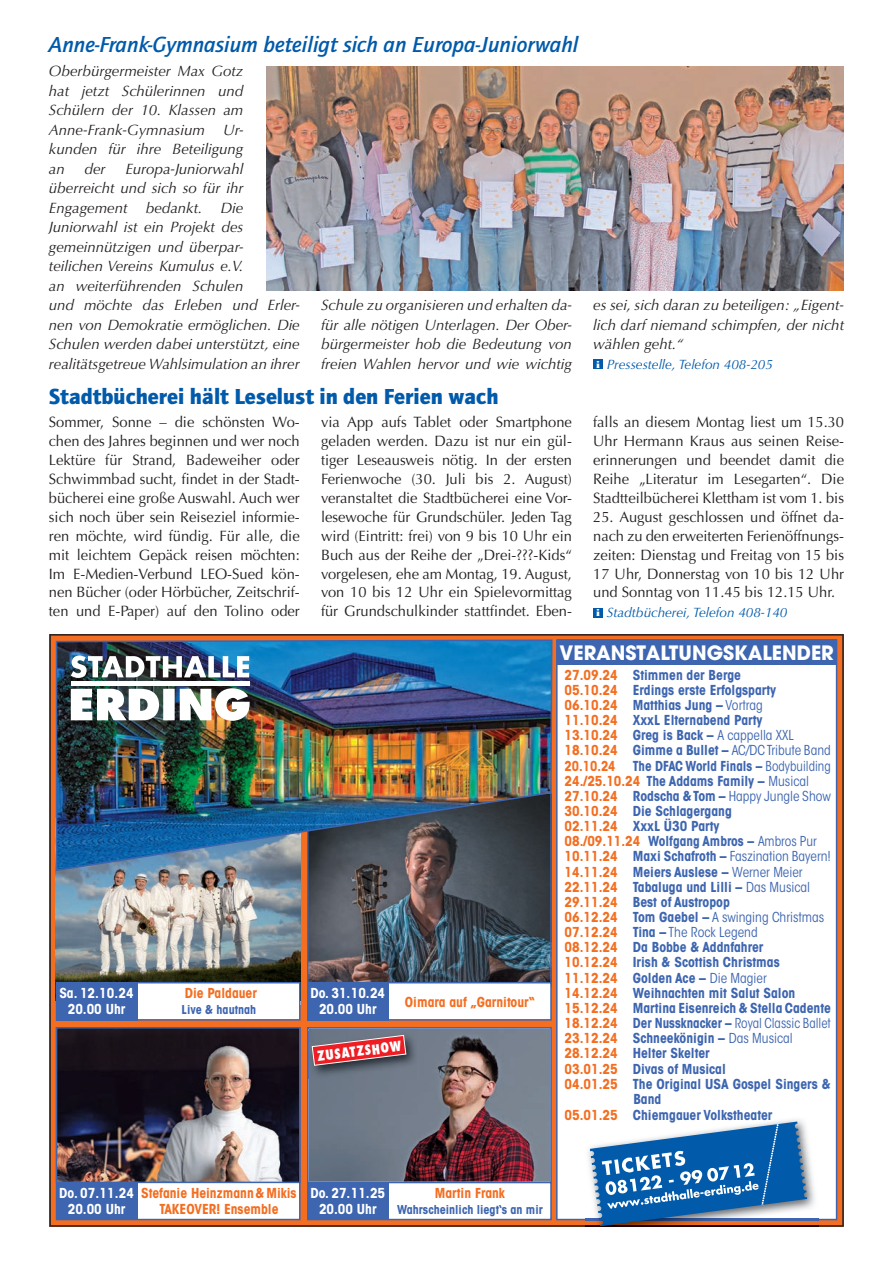
<style>
.page{position:relative;width:893px;height:1263px;background:#fff}
.page>*{position:absolute;margin:0;border:0;box-sizing:border-box;transform-origin:0 0}
.t1{font:italic 500 22.5px "Quay Sans ITC Std";color:#015aaa}
.t2{font:900 22.5px "Quay Sans ITC Std";color:#015aaa}
.t3{font:700 19.65px "ITC Avant Garde Pro";color:#fff}
.t4{font:800 15.15px "Futura PT Cond";color:#fff}
.t5{font:15px/18.9px "Optima";color:#231f20;text-align:justify}
.t6{font:italic 15px/19.5px "Optima";color:#231f20;text-align:justify}
.t7{font:700 condensed 13.65px/15.1px "ITC Avant Garde Std";color:#3d65b0}
.t8{font:condensed 13.65px "ITC Avant Garde Std";color:#3d65b0}
.t9{font:700 condensed 13.65px/16.6px "ITC Avant Garde Std";color:#f36e21;text-align:center}
.t10{font:700 condensed 13.65px/16px "ITC Avant Garde Std";color:#fff;text-align:center}
.t11{font:condensed 13.65px "ITC Avant Garde Std";color:#3d65b0;scale:.96 1}
.t12{font:700 condensed 13.65px "ITC Avant Garde Std";color:#3d65b0;scale:.96 1}
.t13{font:italic 13.5px "Optima";color:#015aaa}
.t14{font:700 condensed 12.15px "ITC Avant Garde Std";color:#3d65b0}
.s1{font-family:"Bodoni URW";font-weight:700;font-style:normal;font-stretch:expanded;font-size:10.5px;color:#fff}
.s2{color:#f36e21}
.s3{font-weight:400}
.s4{font-weight:700;color:#f36e21}
.s5{font-weight:700}
</style>
<div class="page">
<svg style="left:49px;top:634px;width:795px;height:593px"></svg>
<img style="left:585px;top:1116px;width:233px;height:111px">
<img style="left:585px;top:1219px;width:233px;height:1px">
<svg style="left:590px;top:1121px;width:217px;height:105px"></svg>
<div style="left:557px;top:639px;width:280px;height:26px;background:#3d65b0"></div>
<img style="left:309px;top:872px;width:241px;height:110px">
<img style="left:56px;top:872px;width:245px;height:110px">
<div style="left:308px;top:983px;width:243px;height:37px;background:#fff"></div>
<div style="left:307px;top:982px;width:245px;height:38px;border:2px solid #3d65b0"></div>
<div style="left:57px;top:1028px;width:243px;height:191px;background:#fff"></div>
<div style="left:308px;top:1182px;width:243px;height:37px;background:#fff"></div>
<div style="left:307px;top:1181px;width:245px;height:39px;border:2px solid #3d65b0"></div>
<div style="left:307px;top:1181px;width:82px;height:39px;background:#3d65b0"></div>
<div style="left:56px;top:1181px;width:81px;height:39px;background:#3d65b0"></div>
<div style="left:57px;top:983px;width:243px;height:37px;background:#fff"></div>
<div style="left:56px;top:982px;width:245px;height:38px;border:2px solid #3d65b0"></div>
<div style="left:307px;top:982px;width:82px;height:38px;background:#3d65b0"></div>
<div style="left:56px;top:982px;width:81px;height:38px;background:#3d65b0"></div>
<img style="left:55px;top:639px;width:498px;height:233px">
<hr style="left:71px;top:681px;width:178px;height:4px;background:#fff">
<img style="left:69px;top:688px;width:242px;height:51px">
<img style="left:69px;top:650px;width:241px;height:31px">
<img style="left:307px;top:1027px;width:245px;height:156px">
<img style="left:59px;top:1030px;width:239px;height:150px">
<div style="left:56px;top:1027px;width:245px;height:156px;border:2px solid #3d65b0"></div>
<div style="left:593px;top:608px;width:10px;height:9px;background:#015aaa"></div>
<div style="left:593px;top:359px;width:10px;height:10px;background:#015aaa"></div>
<img style="left:266px;top:67px;width:577px;height:223px">
<h1 class="t1" style="left:49px;top:32px;width:531px">Anne-Frank-Gymnasium beteiligt sich an Europa-Juniorwahl</h1>
<p class="t6" style="left:49px;top:61px;width:196px">Oberbürgermeister Max Gotz hat jetzt Schülerinnen und Schülern der 10. Klassen am Anne-Frank-Gymnasium Ur&shy;kunden für ihre Beteiligung an</p>
<p class="t6" style="left:49px;top:159px;width:252px;text-align:left;text-indent:76px">Europa-Juniorwahl überreicht und sich so für ihr<br>Engagement bedankt. Die<br>Juniorwahl ist ein Projekt des gemeinnützigen und überpar&shy;teilichen Vereins Kumulus e.V.<br>an weiterführenden Schulen<br>und möchte das Erleben und Erler&shy;nen von Demokratie ermöglichen. Die<br>Schulen werden dabei unterstützt, eine realitätsgetreue Wahlsimulation an ihrer</p>
<p class="t6" style="left:84px;top:159px;width:23px">der</p>
<p class="t6" style="left:321px;top:295px;width:252px">Schule zu organisieren und erhalten da&shy;für alle nötigen Unterlagen. Der Ober&shy;bürgermeister hob die Bedeutung von freien Wahlen hervor und wie wichtig</p>
<p class="t6" style="left:593px;top:295px;width:252px">es sei, sich daran zu beteiligen: „Eigent&shy;lich darf niemand schimpfen, der nicht wählen geht.“</p>
<p class="t13" style="left:596px;top:356px;width:178px"><span class="s1">i</span> Pressestelle, Telefon 408-205</p>
<h1 class="t2" style="left:49px;top:383px;width:451px">Stadtbücherei hält Leselust in den Ferien wach</h1>
<p class="t5" style="left:49px;top:413px;width:252px">Sommer, Sonne – die schönsten Wo&shy;chen des Jahres beginnen und wer noch Lektüre für Strand, Badeweiher oder Schwimmbad sucht, findet in der Stadt&shy;bücherei eine große Auswahl. Auch wer sich noch über sein Reiseziel informie&shy;ren möchte, wird fündig. Für alle, die mit leichtem Gepäck reisen möchten:<br>Im E-Medien-Verbund LEO-Sued kön&shy;nen Bücher (oder Hörbücher, Zeitschrif&shy;ten und E-Paper) auf den Tolino oder</p>
<p class="t5" style="left:321px;top:413px;width:252px">via App aufs Tablet oder Smartphone geladen werden. Dazu ist nur ein gül&shy;tiger Leseausweis nötig. In der ersten Ferienwoche (30. Juli bis 2. August) veranstaltet die Stadtbücherei eine Vor&shy;lesewoche für Grundschüler. Jeden Tag wird (Eintritt: frei) von 9 bis 10 Uhr ein Buch aus der Reihe der „Drei-???-Kids“ vorgelesen, ehe am Montag, 19. August, von 10 bis 12 Uhr ein Spielevormittag für Grundschulkinder stattfindet. Eben-</p>
<p class="t5" style="left:593px;top:413px;width:252px">falls an diesem Montag liest um 15.30<br>Uhr Hermann Kraus aus seinen Reise&shy;erinnerungen und beendet damit die Reihe „Literatur im Lesegarten“. Die Stadtteilbücherei Klettham ist vom 1. bis</p>
<p class="t5" style="left:593px;top:507px;width:252px">25. August geschlossen und öffnet da&shy;nach zu den erweiterten Ferienöffnungs&shy;zeiten: Dienstag und Freitag von 15 bis 17 Uhr, Donnerstag von 10 bis 12 Uhr und Sonntag von 11.45 bis 12.15 Uhr.</p>
<p class="t13" style="left:596px;top:604px;width:193px"><span class="s1">i</span> Stadtbücherei, Telefon 408-140</p>
<p class="t10" style="left:59px;top:985px;width:76px">Sa. 12.10.24<br>20.00 Uhr</p>
<p class="t9" style="left:185px;top:984px;width:74px">Die Paldauer</p>
<p class="t14" style="left:182px;top:1002px;width:76px">Live &amp; hautnah</p>
<p class="t10" style="left:310px;top:985px;width:76px">Do. 31.10.24<br>20.00 Uhr</p>
<p class="t9" style="left:405px;top:993px;width:131px">Oimara auf „Garnitour“</p>
<p class="t4" style="left:316px;top:1047px;width:86px;rotate:-7deg">ZUSATZSHOW</p>
<h2 class="t3" style="left:560px;top:639px;width:276px">VERANSTALTUNGSKALENDER</h2>
<p class="t7" style="left:565px;top:667px;width:268px"><span class="s2">27.09.24</span> Stimmen der Berge<br><span class="s2">05.10.24</span> Erdings erste Erfolgsparty<br><span class="s2">06.10.24</span> Matthias Jung – <span class="s3">Vortrag<br></span><span class="s2">11.10.24</span> XxxL Elternabend Party<br><span class="s2">13.10.24</span> Greg is Back – <span class="s3">A cappella XXL<br></span><span class="s2">18.10.24</span> Gimme a Bullet – <span class="s3">AC/DC Tribute Band<br></span><span class="s2">20.10.24</span></p>
<p class="t12" style="left:633px;top:757px;width:208px">The DFAC World Finals – <span class="s3">Bodybuilding</span></p>
<p class="t7" style="left:565px;top:773px;width:246px"><span class="s2">24./25.10.24</span> The Addams Family – <span class="s3">Musical</span></p>
<p class="t8" style="left:565px;top:788px;width:268px"><span class="s4">27.10.24</span> <span class="s5">Rodscha &amp; Tom –</span> Happy Jungle Show</p>
<p class="t7" style="left:565px;top:803px;width:169px"><span class="s2">30.10.24</span> Die Schlagergang</p>
<p class="t7" style="left:565px;top:818px;width:156px"><span class="s2">02.11.24</span> XxxL Ü30 Party</p>
<p class="t7" style="left:565px;top:833px;width:254px"><span class="s2">08./09.11.24</span> Wolfgang Ambros – <span class="s3">Ambros Pur</span></p>
<p class="t8" style="left:565px;top:848px;width:268px"><span class="s4">10.11.24</span> <span class="s5">Maxi Schafroth –</span> Faszination Bayern!</p>
<p class="t7" style="left:565px;top:864px;width:240px"><span class="s2">14.11.24</span> Meiers Auslese – <span class="s3">Werner Meier</span></p>
<p class="t7" style="left:565px;top:879px;width:247px"><span class="s2">22.11.24</span> Tabaluga und Lilli – <span class="s3">Das Musical</span></p>
<p class="t7" style="left:565px;top:894px;width:167px"><span class="s2">29.11.24</span> Best of Austropop</p>
<p class="t8" style="left:565px;top:909px;width:261px"><span class="s4">06.12.24</span> <span class="s5">Tom Gaebel –</span> A swinging Christmas</p>
<p class="t8" style="left:565px;top:924px;width:195px"><span class="s4">07.12.24</span> <span class="s5">Tina –</span> The Rock Legend</p>
<p class="t7" style="left:565px;top:939px;width:200px"><span class="s2">08.12.24</span> Da Bobbe &amp; Addnfahrer</p>
<p class="t7" style="left:565px;top:955px;width:217px"><span class="s2">10.12.24</span> Irish &amp; Scottish Christmas</p>
<p class="t7" style="left:565px;top:970px;width:204px"><span class="s2">11.12.24</span> Golden Ace – <span class="s3">Die Magier</span></p>
<p class="t7" style="left:565px;top:985px;width:232px"><span class="s2">14.12.24</span> Weihnachten mit Salut Salon</p>
<p class="t7" style="left:565px;top:1000px;width:268px"><span class="s2">15.12.24</span> Martina Eisenreich &amp; Stella Cadente</p>
<p class="t11" style="left:565px;top:1015px;width:279px"><span class="s4">18.12.24</span> <span class="s5">Der Nussknacker –</span> Royal Classic Ballet</p>
<p class="t7" style="left:565px;top:1030px;width:230px"><span class="s2">23.12.24</span> Schneekönigin – <span class="s3">Das Musical</span></p>
<p class="t7" style="left:565px;top:1046px;width:147px"><span class="s2">28.12.24</span> Helter Skelter</p>
<p class="t7" style="left:565px;top:1061px;width:163px"><span class="s2">03.01.25</span> Divas of Musical</p>
<p class="t7" style="left:565px;top:1076px;width:268px"><span class="s2">04.01.25</span> The Original USA Gospel Singers &amp;</p>
<p class="t7" style="left:633px;top:1091px;width:30px">Band</p>
<p class="t7" style="left:565px;top:1107px;width:209px"><span class="s2">05.01.25</span> Chiemgauer Volkstheater</p>
<p class="t9" style="left:141px;top:1184px;width:157px">Stefanie Heinzmann &amp; Mikis<br>TAKEOVER! Ensemble</p>
<p class="t10" style="left:59px;top:1185px;width:76px">Do. 07.11.24<br>20.00 Uhr</p>
<p class="t9" style="left:435px;top:1184px;width:72px">Martin Frank</p>
<p class="t10" style="left:310px;top:1185px;width:76px">Do. 27.11.25<br>20.00 Uhr</p>
<p class="t14" style="left:397px;top:1202px;width:147px">Wahrscheinlich liegt‘s an mir</p>
</div>
